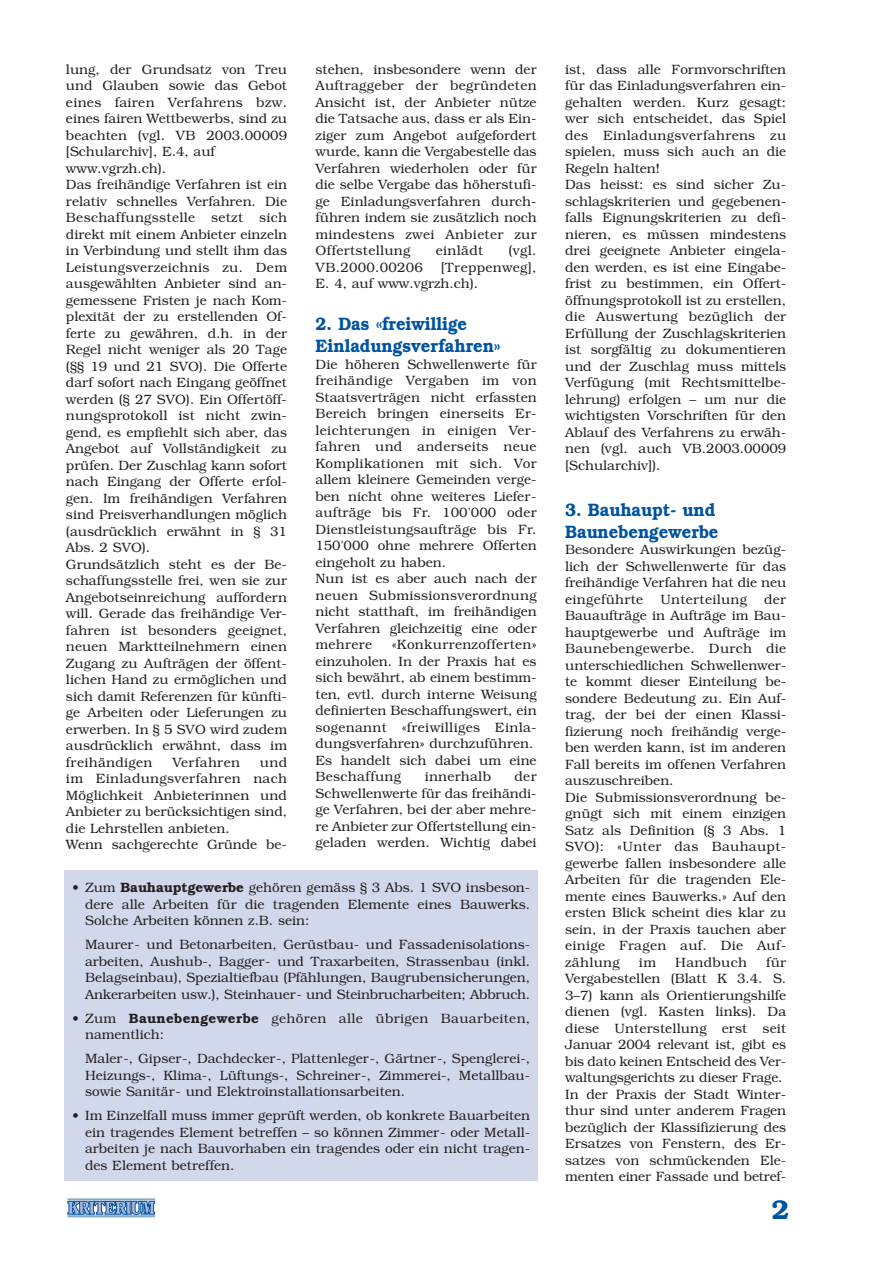
<style>
.page{position:relative;width:893px;height:1262px;background:#fff}
.page>*{position:absolute;margin:0;border:0;box-sizing:border-box;transform-origin:0 0}
.t1{font:600 27px "Bookman";color:#0153a0}
.t2{font:600 18px/21.6px "Bookman";color:#0153a0;scale:.92 1}
.t3{font:300 13.5px/16.5px "Bookman";color:#231f20}
.t4{font:300 13.5px/16.5px "Bookman";letter-spacing:.025em;color:#231f20}
.s1{font-weight:600}
</style>
<div class="page">
<svg style="left:67px;top:1201px;width:89px;height:17px"></svg>
<svg style="left:67px;top:1200px;width:88px;height:14px"></svg>
<hr style="left:67px;top:1215px;width:88px;height:2px;background:#bfbfbf">
<hr style="left:67px;top:1198px;width:88px;height:2px;background:#bfbfbf">
<div style="left:64px;top:871px;width:474px;height:310px;background:#d2d8ec"></div>
<p class="t3" style="left:66px;top:62px;width:222px">lung, der Grundsatz von Treu und Glauben sowie das Gebot eines fairen Verfahrens bzw. eines fairen Wettbewerbs, sind zu beachten (vgl. VB 2003.00009 [Schularchiv], E.4, auf www.vgrzh.ch).<br>Das freihändige Verfahren ist ein relativ schnelles Verfahren. Die<br>Beschaffungsstelle setzt sich direkt mit einem Anbieter einzeln in Verbindung und stellt ihm das<br>Leistungsverzeichnis zu. Dem ausgewählten Anbieter sind an&shy;gemessene Fristen je nach Kom&shy;plexität der zu erstellenden Of&shy;ferte zu gewähren, d.h. in der<br>Regel nicht weniger als 20 Tage (§§ 19 und 21 SVO). Die Offerte darf sofort nach Eingang geöffnet werden (§ 27 SVO). Ein Offertöff&shy;nungsprotokoll ist nicht zwin&shy;gend, es empfiehlt sich aber, das<br>Angebot auf Vollständigkeit zu prüfen. Der Zuschlag kann sofort nach Eingang der Offerte erfol&shy;gen. Im freihändigen Verfahren sind Preisverhandlungen möglich (ausdrücklich erwähnt in § 31<br>Abs. 2 SVO).<br>Grundsätzlich steht es der Be&shy;schaffungsstelle frei, wen sie zur<br>Angebotseinreichung auffordern will. Gerade das freihändige Ver&shy;fahren ist besonders geeignet, neuen Marktteilnehmern einen<br>Zugang zu Aufträgen der öffent&shy;lichen Hand zu ermöglichen und sich damit Referenzen für künfti&shy;ge Arbeiten oder Lieferungen zu erwerben. In § 5 SVO wird zudem ausdrücklich erwähnt, dass im freihändigen</p>
<p class="t4" style="left:172px;top:755px;width:69px">Verfahren</p>
<p class="t3" style="left:66px;top:755px;width:222px;text-indent:194px">und im Einladungsverfahren nach<br>Möglichkeit Anbieterinnen und<br>Anbieter zu berücksichtigen sind, die Lehrstellen anbieten.<br>Wenn sachgerechte Gründe be-</p>
<p class="t3" style="left:315px;top:62px;width:222px;text-align:justify">stehen, insbesondere wenn der Auftraggeber der begründeten Ansicht ist, der Anbieter nütze die Tatsache aus, dass er als Ein&shy;ziger zum Angebot aufgefordert wurde, kann die Vergabestelle das Verfahren wiederholen oder für die selbe Vergabe das höherstufi&shy;ge Einladungsverfahren durch&shy;führen indem sie zusätzlich noch mindestens zwei Anbieter zur Offertstellung</p>
<p class="t4" style="left:436px;top:244px;width:49px">einlädt</p>
<p class="t3" style="left:508px;top:244px;width:30px">(vgl.</p>
<p class="t3" style="left:315px;top:260px;width:222px;text-indent:125px">[Treppenweg],<br>E. 4, auf www.vgrzh.ch).</p>
<h2 class="t2" style="left:315px;top:315px;width:203px">2. Das «freiwillige<br>Einladungsverfahren»</h2>
<p class="t3" style="left:315px;top:357px;width:222px">Die höheren Schwellenwerte für freihändige Vergaben im von<br>Staatsverträgen nicht erfassten<br>Bereich bringen einerseits Er&shy;leichterungen in einigen Ver&shy;fahren und anderseits neue<br>Komplikationen mit sich. Vor allem kleinere Gemeinden verge&shy;ben nicht ohne weiteres Liefer&shy;aufträge bis Fr. 100'000 oder<br>Dienstleistungsaufträge bis Fr.<br>150'000 ohne mehrere Offerten eingeholt zu haben.<br>Nun ist es aber auch nach der neuen Submissionsverordnung nicht statthaft, im freihändigen<br>Verfahren gleichzeitig eine oder mehrere</p>
<p class="t4" style="left:315px;top:260px;width:109px">VB.2000.00206</p>
<p class="t3" style="left:315px;top:637px;width:222px;text-indent:76px">«Konkurrenzofferten» einzuholen. In der Praxis hat es sich bewährt, ab einem bestimm&shy;ten, evtl. durch interne Weisung definierten Beschaffungswert, ein sogenannt «freiwilliges Einla&shy;dungsverfahren» durchzuführen.<br>Es handelt sich dabei um eine<br>Beschaffung</p>
<p class="t3" style="left:315px;top:769px;width:222px;text-align:justify;text-indent:199px">der Schwellenwerte für das freihändi&shy;ge Verfahren, bei der aber mehre&shy;re Anbieter zur Offertstellung ein&shy;geladen werden. Wichtig dabei</p>
<p class="t4" style="left:424px;top:769px;width:68px">innerhalb</p>
<p class="t3" style="left:85px;top:880px;width:446px;text-align:justify;text-indent:-13px">• Zum <span class="s1">Bauhauptgewerbe</span> gehören gemäss § 3 Abs. 1 SVO insbeson&shy;dere alle Arbeiten für die tragenden Elemente eines Bauwerks.<br>Solche Arbeiten können z.B. sein:</p>
<p class="t3" style="left:85px;top:937px;width:446px;text-align:justify">Maurer- und Betonarbeiten, Gerüstbau- und Fassadenisolations&shy;arbeiten, Aushub-, Bagger- und Traxarbeiten, Strassenbau (inkl.<br>Belagseinbau), Spezialtiefbau (Pfählungen, Baugrubensicherungen, Ankerarbeiten usw.), Steinhauer- und Steinbrucharbeiten; Abbruch.</p>
<p class="t4" style="left:85px;top:1011px;width:446px;text-indent:-13px">• Zum <span class="s1">Baunebengewerbe</span> gehören alle übrigen Bauarbeiten, namentlich:</p>
<p class="t3" style="left:85px;top:1051px;width:446px;text-align:justify">Maler-, Gipser-, Dachdecker-, Plattenleger-, Gärtner-, Spenglerei-, Heizungs-, Klima-, Lüftungs-, Schreiner-, Zimmerei-, Metallbau&shy;sowie Sanitär- und Elektroinstallationsarbeiten.</p>
<p class="t3" style="left:85px;top:1108px;width:446px;text-align:justify;text-indent:-13px">• Im Einzelfall muss immer geprüft werden, ob konkrete Bauarbeiten ein tragendes Element betreffen – so können Zimmer- oder Metall&shy;arbeiten je nach Bauvorhaben ein tragendes oder ein nicht tragen&shy;des Element betreffen.</p>
<p class="t3" style="left:565px;top:62px;width:222px">ist, dass alle Formvorschriften für das Einladungsverfahren ein&shy;gehalten werden. Kurz gesagt: wer sich entscheidet, das Spiel des Einladungsverfahrens zu spielen, muss sich auch an die<br>Regeln halten!<br>Das heisst: es sind sicher Zu&shy;schlagskriterien und gegebenen&shy;falls Eignungskriterien zu defi&shy;nieren, es müssen mindestens drei geeignete Anbieter eingela&shy;den werden, es ist eine Eingabe&shy;frist zu bestimmen, ein Offert&shy;öffnungsprotokoll ist zu erstellen, die Auswertung bezüglich der<br>Erfüllung der Zuschlagskriterien ist sorgfältig zu dokumentieren und der Zuschlag muss mittels<br>Verfügung (mit Rechtsmittelbe&shy;lehrung) erfolgen – um nur die wichtigsten Vorschriften für den<br>Ablauf des Verfahrens zu erwäh&shy;nen (vgl. auch VB.2003.00009 [Schularchiv]).</p>
<h2 class="t2" style="left:565px;top:500px;width:168px">3. Bauhaupt- und<br>Baunebengewerbe</h2>
<p class="t3" style="left:565px;top:542px;width:222px;text-align:justify">Besondere Auswirkungen bezüg&shy;lich der Schwellenwerte für das freihändige Verfahren hat die neu eingeführte</p>
<p class="t3" style="left:565px;top:592px;width:222px;text-indent:199px">der<br>Bauaufträge in Aufträge im Bau&shy;hauptgewerbe und Aufträge im<br>Baunebengewerbe. Durch die unterschiedlichen Schwellenwer&shy;te kommt dieser Einteilung be&shy;sondere Bedeutung zu. Ein Auf&shy;trag, der bei der einen Klassi&shy;fizierung noch freihändig verge&shy;ben werden kann, ist im anderen<br>Fall bereits im offenen Verfahren auszuschreiben.<br>Die Submissionsverordnung be&shy;gnügt sich mit einem einzigen<br>Satz als Definition (§ 3 Abs. 1<br>SVO): «Unter das Bauhaupt&shy;gewerbe fallen insbesondere alle<br>Arbeiten für die tragenden Ele&shy;mente eines Bauwerks.» Auf den ersten Blick scheint dies klar zu sein, in der Praxis tauchen aber einige Fragen auf. Die Auf&shy;zählung</p>
<p class="t4" style="left:660px;top:592px;width:88px">Unterteilung</p>
<p class="t3" style="left:565px;top:955px;width:222px;text-indent:201px">für<br>Vergabestellen (Blatt K 3.4. S.<br>3–7) kann als Orientierungshilfe dienen (vgl. Kasten links). Da diese Unterstellung erst seit<br>Januar 2004 relevant ist, gibt es bis dato keinen Entscheid des Ver&shy;waltungsgerichts zu dieser Frage.<br>In der Praxis der Stadt Winter&shy;thur sind unter anderem Fragen bezüglich der Klassifizierung des<br>Ersatzes von Fenstern, des Er&shy;satzes von schmückenden Ele&shy;menten einer Fassade und betref-</p>
<p class="t3" style="left:639px;top:955px;width:19px">im</p>
<p class="t4" style="left:675px;top:955px;width:73px">Handbuch</p>
<h1 class="t1" style="left:771px;top:1199px;width:19px">2</h1>
</div>
